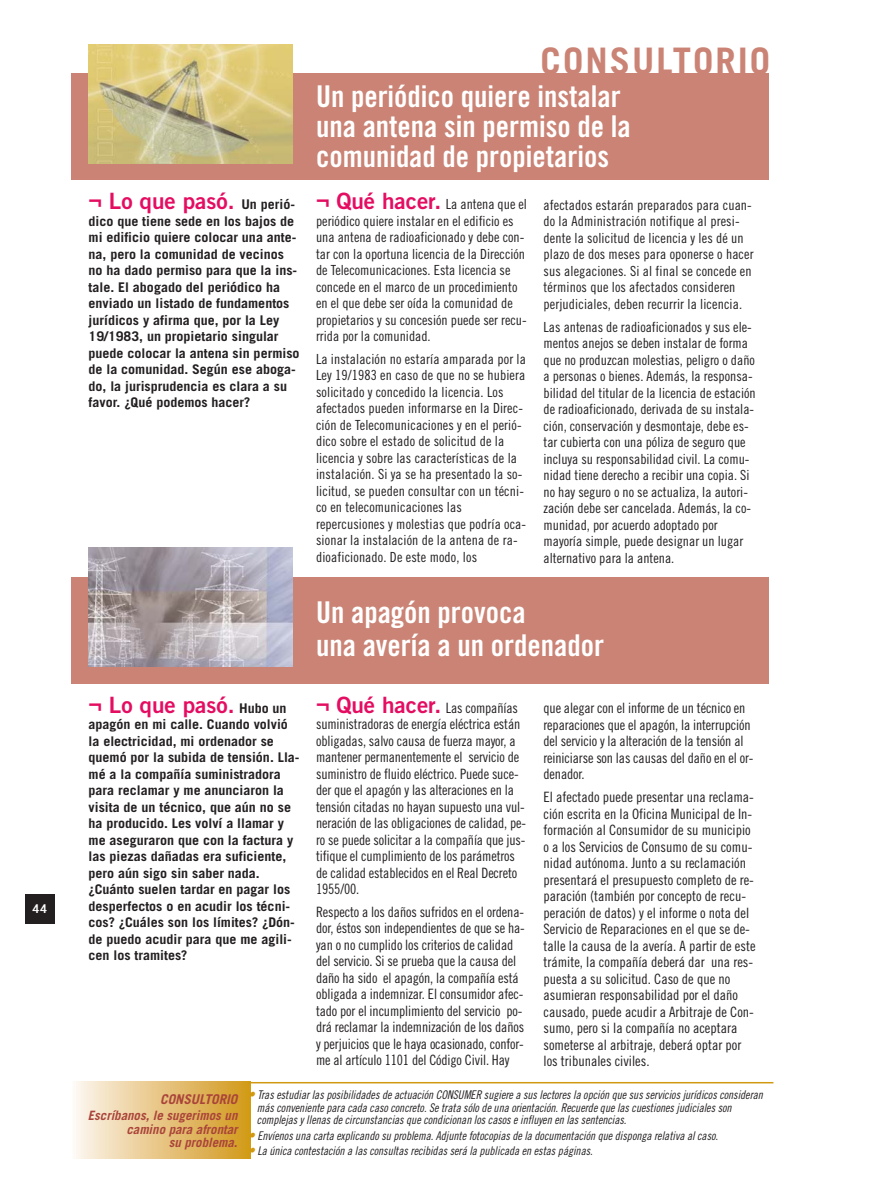
<style>
.page{position:relative;width:876px;height:1191px;background:#fff}
.page>*{position:absolute;margin:0;border:0;box-sizing:border-box;transform-origin:0 0}
.t1{font:700 36.6px "Trade Gothic";letter-spacing:.055em;color:#ca8374}
.t2{font:30px/30px "Trade Gothic Bold Cond Twenty";color:#fff}
.t3{font:22.5px "Trade Gothic Bold Two";color:#e40d62}
.t4{font:14.25px/16.5px "Trade Gothic Cond Eighteen";letter-spacing:-.01em;color:#231f20}
.t5{font:700 14.25px "Hydrous";color:#fff}
.t6{font:13.95px/16.5px "Trade Gothic Cond Eighteen";color:#231f20}
.t7{font:italic 700 13.5px "Trade Gothic";color:#aa443a}
.t8{font:700 13.35px/16.5px "Trade Gothic";color:#231f20;scale:1.05 1}
.t9{font:italic 700 12.9px/13.5px "Trade Gothic";color:#aa443a;text-align:right}
.t10{font:12px/12.9px "Trade Gothic Cond Eighteen Obl";color:#231f20;scale:.95 1}
.s1{font-family:"Trade Gothic";font-weight:700;font-size:13.35px;color:#231f20}
.s2{font-family:"Trade Gothic Bold Two";font-size:22.5px;color:#e40d62}
.s3{font-size:13.5px;color:#d0990f}
</style>
<div class="page">
<div style="left:25px;top:894px;width:30px;height:30px;background:#231f20"></div>
<div style="left:72px;top:1082px;width:178px;height:76px;background:linear-gradient(to right,#fdf6f2,#d2991b)"></div>
<div style="left:72px;top:74px;width:697px;height:106px;background:#ca8374"></div>
<img style="left:89px;top:44px;width:204px;height:119px">
<div style="left:72px;top:577px;width:697px;height:107px;background:#ca8374"></div>
<img style="left:89px;top:548px;width:204px;height:119px">
<hr style="left:249px;top:1082px;width:524px;height:1px;background:#d0990f">
<p class="t5" style="left:32px;top:905px;width:17px">44</p>
<h1 class="t1" style="left:541px;top:47px;width:231px">CONSULTORIO</h1>
<h3 class="t3" style="left:89px;top:193px;width:208px">¬ Lo que pasó. <span class="s1">Un perió-</span></h3>
<p class="t8" style="left:89px;top:214px;width:202px">dico que tiene sede en los bajos de mi edificio quiere colocar una ante&shy;na, pero la comunidad de vecinos no ha dado permiso para que la ins&shy;tale. El abogado del periódico ha enviado un listado de fundamentos jurídicos y afirma que, por la Ley 19/1983, un propietario singular puede colocar la antena sin permiso de la comunidad. Según ese aboga&shy;do, la jurisprudencia es clara a su favor. ¿Qué podemos hacer?</p>
<h3 class="t3" style="left:89px;top:696px;width:200px">¬ Lo que pasó. <span class="s1">Hubo un</span></h3>
<p class="t8" style="left:89px;top:717px;width:202px">apagón en mi calle. Cuando volvió la electricidad, mi ordenador se quemó por la subida de tensión. Lla&shy;mé a la compañía suministradora para reclamar y me anunciaron la visita de un técnico, que aún no se ha producido. Les volví a llamar y me aseguraron que con la factura y las piezas dañadas era suficiente, pero aún sigo sin saber nada. ¿Cuánto suelen tardar en pagar los desperfectos o en acudir los técni&shy;cos? ¿Cuáles son los límites? ¿Dón&shy;de puedo acudir para que me agili&shy;cen los tramites?</p>
<h2 class="t2" style="left:316px;top:84px;width:316px">Un periódico quiere instalar una antena sin permiso de la comunidad de propietarios</h2>
<p class="t6" style="left:316px;top:197px;width:213px"><span class="s2">¬ Qué hacer.</span> La antena que el periódico quiere instalar en el edificio es una antena de radioaficionado y debe con&shy;tar con la oportuna licencia de la Dirección de Telecomunicaciones. Esta licencia se concede en el marco de un procedimiento en el que debe ser oída la comunidad de propietarios y su concesión puede ser recu&shy;rrida por la comunidad.</p>
<p class="t6" style="left:316px;top:352px;width:212px">La instalación no estaría amparada por la Ley 19/1983 en caso de que no se hubiera solicitado y concedido la licencia. Los afectados pueden informarse en la Direc&shy;ción de Telecomunicaciones y en el perió&shy;dico sobre el estado de solicitud de la licencia y sobre las características de la instalación. Si ya se ha presentado la so&shy;licitud, se pueden consultar con un técni&shy;co en telecomunicaciones las repercusiones y molestias que podría oca&shy;sionar la instalación de la antena de ra&shy;dioaficionado. De este modo, los</p>
<p class="t6" style="left:544px;top:198px;width:212px">afectados estarán preparados para cuan&shy;do la Administración notifique al presi&shy;dente la solicitud de licencia y les dé un plazo de dos meses para oponerse o hacer sus alegaciones. Si al final se concede en términos que los afectados consideren perjudiciales, deben recurrir la licencia.</p>
<p class="t6" style="left:544px;top:319px;width:214px">Las antenas de radioaficionados y sus ele&shy;mentos anejos se deben instalar de forma que no produzcan molestias, peligro o daño a personas o bienes. Además, la responsa&shy;bilidad del titular de la licencia de estación de radioaficionado, derivada de su instala&shy;ción, conservación y desmontaje, debe es&shy;tar cubierta con una póliza de seguro que incluya su responsabilidad civil. La comu&shy;nidad tiene derecho a recibir una copia. Si no hay seguro o no se actualiza, la autori&shy;zación debe ser cancelada. Además, la co&shy;munidad, por acuerdo adoptado por mayoría simple, puede designar un lugar alternativo para la antena.</p>
<h2 class="t2" style="left:316px;top:598px;width:289px;line-height:33px">Un apagón provoca<br>una avería a un ordenador</h2>
<p class="t4" style="left:316px;top:700px;width:212px"><span class="s2">¬ Qué hacer.</span> Las compañías suministradoras de energía eléctrica están obligadas, salvo causa de fuerza mayor, a mantener permanentemente el servicio de suministro de fluido eléctrico. Puede suce&shy;der que el apagón y las alteraciones en la tensión citadas no hayan supuesto una vul&shy;neración de las obligaciones de calidad, pe&shy;ro se puede solicitar a la compañía que jus&shy;tifique el cumplimiento de los parámetros de calidad establecidos en el Real Decreto 1955/00.</p>
<p class="t4" style="left:316px;top:905px;width:210px">Respecto a los daños sufridos en el ordena&shy;dor, éstos son independientes de que se ha&shy;yan o no cumplido los criterios de calidad del servicio. Si se prueba que la causa del daño ha sido el apagón, la compañía está obligada a indemnizar. El consumidor afec&shy;tado por el incumplimiento del servicio po&shy;drá reclamar la indemnización de los daños y perjuicios que le haya ocasionado, confor&shy;me al artículo 1101 del Código Civil. Hay</p>
<p class="t4" style="left:544px;top:701px;width:212px">que alegar con el informe de un técnico en reparaciones que el apagón, la interrupción del servicio y la alteración de la tensión al reiniciarse son las causas del daño en el or&shy;denador.</p>
<p class="t4" style="left:544px;top:790px;width:214px">El afectado puede presentar una reclama&shy;ción escrita en la Oficina Municipal de In&shy;formación al Consumidor de su municipio o a los Servicios de Consumo de su comu&shy;nidad autónoma. Junto a su reclamación presentará el presupuesto completo de re&shy;paración (también por concepto de recu&shy;peración de datos) y el informe o nota del Servicio de Reparaciones en el que se de&shy;talle la causa de la avería. A partir de este trámite, la compañía deberá dar una res&shy;puesta a su solicitud. Caso de que no asumieran responsabilidad por el daño causado, puede acudir a Arbitraje de Con&shy;sumo, pero si la compañía no aceptara someterse al arbitraje, deberá optar por los tribunales civiles.</p>
<p class="t7" style="left:160px;top:1094px;width:79px">CONSULTORIO</p>
<p class="t9" style="left:88px;top:1110px;width:151px">Escríbanos, le sugerimos un camino para afrontar<br>su problema.</p>
<p class="t10" style="left:257px;top:1089px;width:534px;text-indent:-9px"><span class="s3">•</span> Tras estudiar las posibilidades de actuación CONSUMER sugiere a sus lectores la opción que sus servicios jurídicos consideran más conveniente para cada caso concreto. Se trata sólo de una orientación. Recuerde que las cuestiones judiciales son complejas y llenas de circunstancias que condicionan los casos e influyen en las sentencias.</p>
<p class="t10" style="left:248px;top:1130px;width:496px"><span class="s3">•</span> Envíenos una carta explicando su problema. Adjunte fotocopias de la documentación que disponga relativa al caso.</p>
<p class="t10" style="left:248px;top:1145px;width:364px"><span class="s3">•</span> La única contestación a las consultas recibidas será la publicada en estas páginas.</p>
</div>
